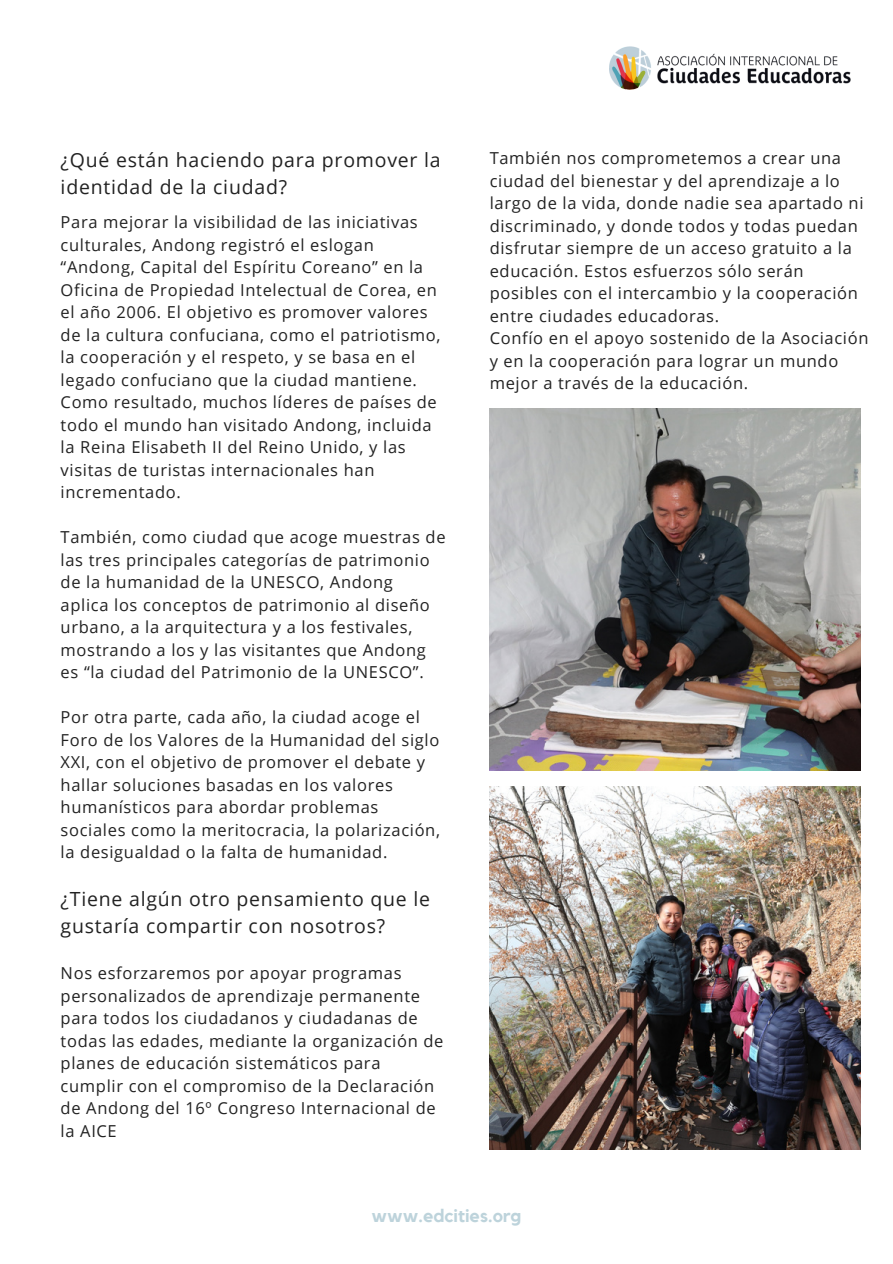
<style>
.page{position:relative;width:893px;height:1264px;background:#fff}
.page>*{position:absolute;margin:0;border:0;box-sizing:border-box;transform-origin:0 0}
.t1{font:19.5px/26.8px "Open Sans";letter-spacing:.04em;color:#222}
.t2{font:700 18px "Kollektif";color:#bdd3db}
.t3{font:16.5px/22.5px "Open Sans";letter-spacing:.04em;color:#222}
</style>
<div class="page">
<img style="left:489px;top:409px;width:371px;height:362px">
<img style="left:489px;top:787px;width:371px;height:361px">
<img style="left:609px;top:47px;width:242px;height:42px">
<p class="t1" style="left:61px;top:146px;width:381px">¿Qué están haciendo para promover la identidad de la ciudad?</p>
<p class="t3" style="left:61px;top:211px;width:381px">Para mejorar la visibilidad de las iniciativas culturales, Andong registró el eslogan “Andong, Capital del Espíritu Coreano” en la Oficina de Propiedad Intelectual de Corea, en el año 2006. El objetivo es promover valores de la cultura confuciana, como el patriotismo, la cooperación y el respeto, y se basa en el legado confuciano que la ciudad mantiene.<br>Como resultado, muchos líderes de países de todo el mundo han visitado Andong, incluida la Reina Elisabeth II del Reino Unido, y las visitas de turistas internacionales han incrementado.</p>
<p class="t3" style="left:61px;top:525px;width:386px">También, como ciudad que acoge muestras de las tres principales categorías de patrimonio de la humanidad de la UNESCO, Andong<br>aplica los conceptos de patrimonio al diseño urbano, a la arquitectura y a los festivales, mostrando a los y las visitantes que Andong es “la ciudad del Patrimonio de la UNESCO”.</p>
<p class="t3" style="left:61px;top:705px;width:381px">Por otra parte, cada año, la ciudad acoge el Foro de los Valores de la Humanidad del siglo XXI, con el objetivo de promover el debate y hallar soluciones basadas en los valores humanísticos para abordar problemas sociales como la meritocracia, la polarización, la desigualdad o la falta de humanidad.</p>
<p class="t1" style="left:61px;top:884px;width:371px">¿Tiene algún otro pensamiento que le gustaría compartir con nosotros?</p>
<p class="t3" style="left:61px;top:961px;width:384px">Nos esforzaremos por apoyar programas personalizados de aprendizaje permanente para todos los ciudadanos y ciudadanas de todas las edades, mediante la organización de planes de educación sistemáticos para cumplir con el compromiso de la Declaración de Andong del 16º Congreso Internacional de la AICE</p>
<p class="t3" style="left:489px;top:147px;width:380px">También nos comprometemos a crear una ciudad del bienestar y del aprendizaje a lo largo de la vida, donde nadie sea apartado ni discriminado, y donde todos y todas puedan disfrutar siempre de un acceso gratuito a la educación. Estos esfuerzos sólo serán posibles con el intercambio y la cooperación entre ciudades educadoras.<br>Confío en el apoyo sostenido de la Asociación y en la cooperación para lograr un mundo mejor a través de la educación.</p>
<p class="t2" style="left:371px;top:1207px;width:151px">www.edcities.org</p>
</div>
